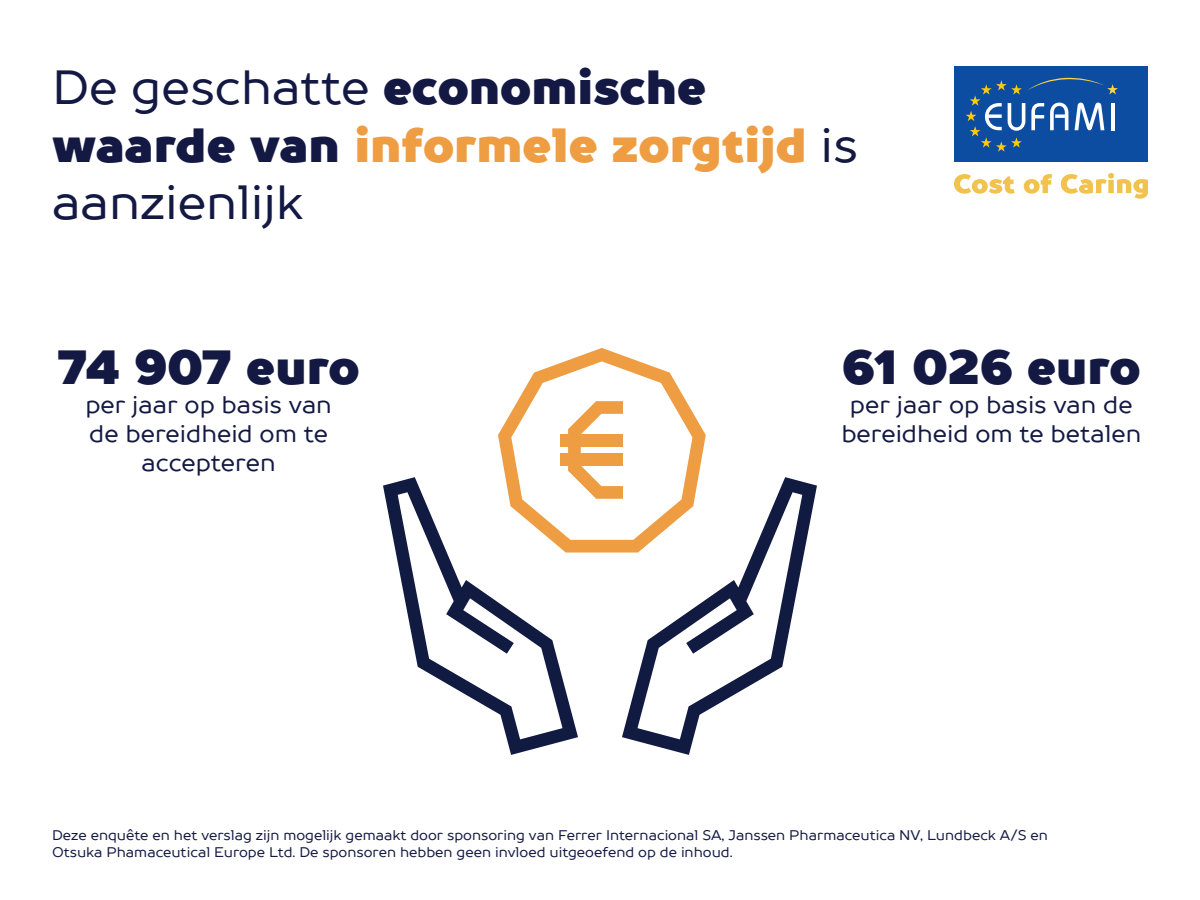
<style>
.page{position:relative;width:1200px;height:900px;background:#fff}
.page>*{position:absolute;margin:0;border:0;box-sizing:border-box;transform-origin:0 0}
.t1{font:48px/57.6px "TT Prosto Sans";color:#131943}
.t2{font:900 48px "TT Prosto Sans";color:#131943}
.t3{font:24px/28.8px "TT Prosto Sans";color:#131943;text-align:center}
.t4{font:14px/16.8px "TT Prosto Sans";color:#131943}
.s1{font-weight:900}
.s2{font-weight:900;color:#ee9d43}
</style>
<div class="page">
<div style="left:954px;top:67px;width:194px;height:95px;background:#0d4da1"></div>
<svg style="left:966px;top:78px;width:152px;height:74px"></svg>
<svg style="left:954px;top:174px;width:61px;height:20px"></svg>
<svg style="left:1024px;top:174px;width:28px;height:20px"></svg>
<svg style="left:1061px;top:173px;width:87px;height:26px"></svg>
<svg style="left:622px;top:477px;width:195px;height:278px"></svg>
<svg style="left:383px;top:477px;width:195px;height:278px"></svg>
<svg style="left:498px;top:348px;width:208px;height:205px"></svg>
<h1 class="t1" style="left:52px;top:58px;width:807px">De geschatte <span class="s1">economische waarde van</span> <span class="s2">informele zorgtijd</span> is aanzienlijk</h1>
<h1 class="t2" style="left:57px;top:334px;width:304px">74 907 euro</h1>
<h2 class="t3" style="left:85px;top:390px;width:248px">per jaar op basis van de bereidheid om te accepteren</h2>
<h1 class="t2" style="left:842px;top:334px;width:300px">61 026 euro</h1>
<h2 class="t3" style="left:841px;top:390px;width:301px">per jaar op basis van de bereidheid om te betalen</h2>
<p class="t4" style="left:52px;top:827px;width:997px">Deze enquête en het verslag zijn mogelijk gemaakt door sponsoring van Ferrer Internacional SA, Janssen Pharmaceutica NV, Lundbeck A/S en<br>Otsuka Phamaceutical Europe Ltd. De sponsoren hebben geen invloed uitgeoefend op de inhoud.</p>
</div>
